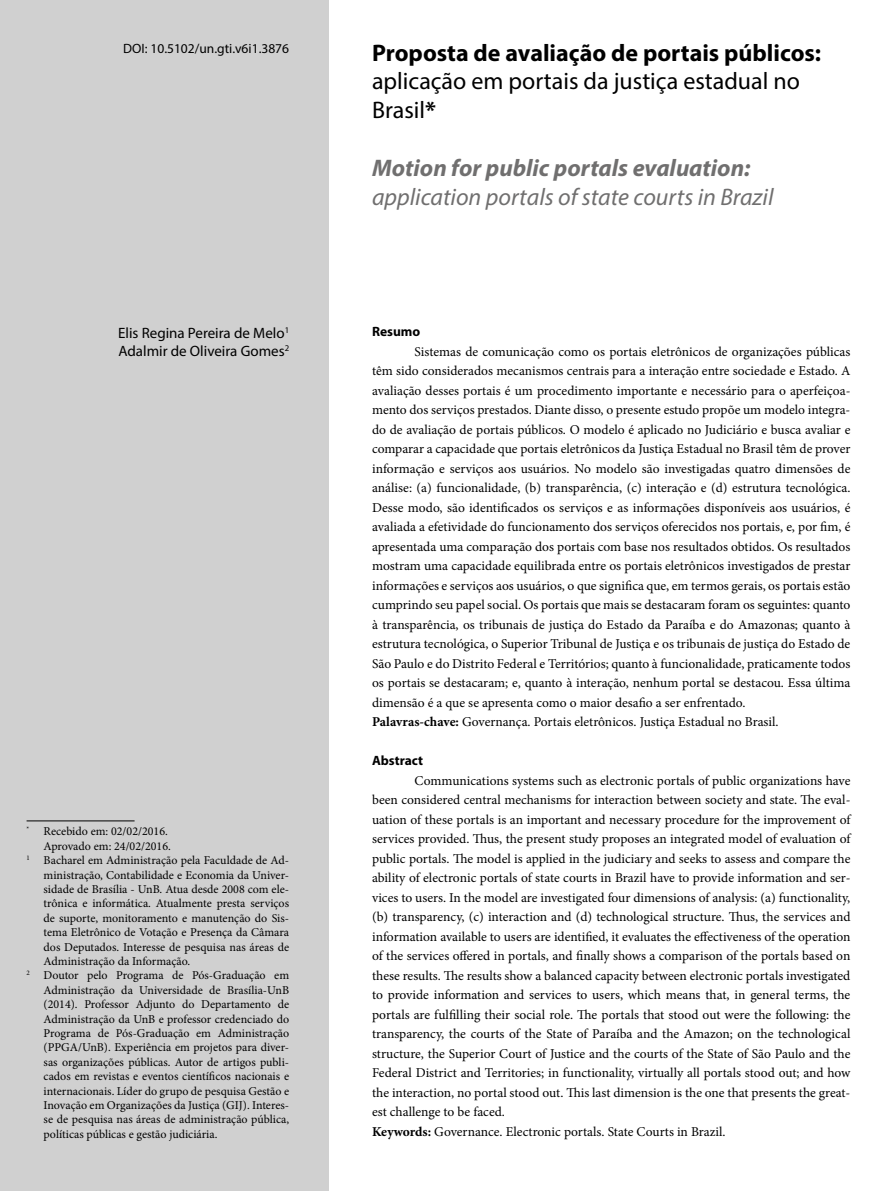
<style>
.page{position:relative;width:893px;height:1191px;background:#fff}
.page>*{position:absolute;margin:0;border:0;box-sizing:border-box;transform-origin:0 0}
.t1{font:24px/28.8px "Myriad Pro";color:#000}
.t2{font:italic 24px "Myriad Pro";color:#706f6f}
.t3{font:700 24px "Myriad Pro";color:#000}
.t4{font:italic 700 24px "Myriad Pro";color:#706f6f}
.t5{font:15px/18px "Myriad Pro";color:#000}
.t6{font:13.5px/19.5px "Minion Pro";color:#000}
.t7{font:13.5px "Myriad Pro";color:#000}
.t8{font:700 13.5px "Myriad Pro";color:#000}
.t9{font:12px "Minion Pro";color:#000}
.s1{font-weight:700}
</style>
<div class="page">
<div style="left:0;top:0;width:329px;height:1191px;background:#d0d0d0"></div>
<hr style="left:27px;top:820px;width:108px;height:1px;background:#000">
<p class="t7" style="left:123px;top:40px;width:167px">DOI: 10.5102/un.gti.v6i1.3876</p>
<p class="t5" style="left:118px;top:323px;width:172px">Elis Regina Pereira de Melo<sup>1<br></sup>Adalmir de Oliveira Gomes<sup>2</sup></p>
<p class="t9" style="left:27px;top:823px;width:143px"><sup>*</sup> Recebido em: 02/02/2016.</p>
<p class="t9" style="left:44px;top:838px;width:129px">Aprovado em: 24/02/2016.</p>
<p class="t9" style="left:27px;top:852px;width:264px"><sup>1</sup> Bacharel em Administração pela Faculdade de Ad-</p>
<p class="t9" style="left:44px;top:866px;width:247px">ministração, Contabilidade e Economia da Univer-</p>
<p class="t9" style="left:44px;top:881px;width:247px">sidade de Brasília - UnB. Atua desde 2008 com ele-</p>
<p class="t9" style="left:44px;top:895px;width:247px">trônica e informática. Atualmente presta serviços</p>
<p class="t9" style="left:44px;top:910px;width:247px">de suporte, monitoramento e manutenção do Sis-</p>
<p class="t9" style="left:44px;top:924px;width:247px">tema Eletrônico de Votação e Presença da Câmara</p>
<p class="t9" style="left:44px;top:938px;width:247px">dos Deputados. Interesse de pesquisa nas áreas de</p>
<p class="t9" style="left:44px;top:953px;width:148px">Administração da Informação.</p>
<p class="t9" style="left:27px;top:967px;width:264px"><sup>2</sup> Doutor pelo Programa de Pós-Graduação em</p>
<p class="t9" style="left:44px;top:982px;width:247px">Administração da Universidade de Brasília-UnB</p>
<p class="t9" style="left:44px;top:996px;width:247px">(2014). Professor Adjunto do Departamento de</p>
<p class="t9" style="left:44px;top:1010px;width:247px">Administração da UnB e professor credenciado do</p>
<p class="t9" style="left:44px;top:1025px;width:247px">Programa de Pós-Graduação em Administração</p>
<p class="t9" style="left:44px;top:1039px;width:247px">(PPGA/UnB). Experiência em projetos para diver-</p>
<p class="t9" style="left:44px;top:1054px;width:247px">sas organizações públicas. Autor de artigos publi-</p>
<p class="t9" style="left:44px;top:1068px;width:247px">cados em revistas e eventos científicos nacionais e</p>
<p class="t9" style="left:44px;top:1082px;width:247px">internacionais. Líder do grupo de pesquisa Gestão e</p>
<p class="t9" style="left:44px;top:1097px;width:247px">Inovação em Organizações da Justiça (GIJ). Interes-</p>
<p class="t9" style="left:44px;top:1111px;width:247px">se de pesquisa nas áreas de administração pública,</p>
<p class="t9" style="left:44px;top:1126px;width:175px">políticas públicas e gestão judiciária.</p>
<h1 class="t3" style="left:372px;top:37px;width:451px">Proposta de avaliação de portais públicos:</h1>
<h1 class="t1" style="left:372px;top:66px;width:429px">aplicação em portais da justiça estadual no<br>Brasil<span class="s1">*</span></h1>
<h1 class="t4" style="left:372px;top:152px;width:380px">Motion for public portals evaluation:</h1>
<h1 class="t2" style="left:372px;top:182px;width:403px">application portals of state courts in Brazil</h1>
<p class="t8" style="left:372px;top:323px;width:50px">Resumo</p>
<p class="t6" style="left:372px;top:342px;width:480px;text-indent:43px">Sistemas de comunicação como os portais eletrônicos de organizações públicas têm sido considerados mecanismos centrais para a interação entre sociedade e Estado. A avaliação desses portais é um procedimento importante e necessário para o aperfeiçoa&shy;mento dos serviços prestados. Diante disso, o presente estudo propõe um modelo integra&shy;do de avaliação de portais públicos. O modelo é aplicado no Judiciário e busca avaliar e comparar a capacidade que portais eletrônicos da Justiça Estadual no Brasil têm de prover informação e serviços aos usuários. No modelo são investigadas quatro dimensões de análise: (a) funcionalidade, (b) transparência, (c) interação e (d) estrutura tecnológica.<br>Desse modo, são identificados os serviços e as informações disponíveis aos usuários, é avaliada a efetividade do funcionamento dos serviços oferecidos nos portais, e, por fim, é apresentada uma comparação dos portais com base nos resultados obtidos. Os resultados mostram uma capacidade equilibrada entre os portais eletrônicos investigados de prestar informações e serviços aos usuários, o que significa que, em termos gerais, os portais estão cumprindo seu papel social. Os portais que mais se destacaram foram os seguintes: quanto à transparência, os tribunais de justiça do Estado da Paraíba e do Amazonas; quanto à estrutura tecnológica, o Superior Tribunal de Justiça e os tribunais de justiça do Estado de São Paulo e do Distrito Federal e Territórios; quanto à funcionalidade, praticamente todos os portais se destacaram; e, quanto à interação, nenhum portal se destacou. Essa última dimensão é a que se apresenta como o maior desafio a ser enfrentado.<br><span class="s1">Palavras-chave:</span> Governança. Portais eletrônicos. Justiça Estadual no Brasil.</p>
<p class="t8" style="left:372px;top:752px;width:53px">Abstract</p>
<p class="t6" style="left:372px;top:771px;width:480px;text-indent:43px">Communications systems such as electronic portals of public organizations have been considered central mechanisms for interaction between society and state. The eval&shy;uation of these portals is an important and necessary procedure for the improvement of services provided. Thus, the present study proposes an integrated model of evaluation of public portals. The model is applied in the judiciary and seeks to assess and compare the ability of electronic portals of state courts in Brazil have to provide information and ser&shy;vices to users. In the model are investigated four dimensions of analysis: (a) functionality, (b) transparency, (c) interaction and (d) technological structure. Thus, the services and information available to users are identified, it evaluates the effectiveness of the operation of the services offered in portals, and finally shows a comparison of the portals based on these results. The results show a balanced capacity between electronic portals investigated to provide information and services to users, which means that, in general terms, the portals are fulfilling their social role. The portals that stood out were the following: the transparency, the courts of the State of Paraíba and the Amazon; on the technological structure, the Superior Court of Justice and the courts of the State of São Paulo and the Federal District and Territories; in functionality, virtually all portals stood out; and how the interaction, no portal stood out. This last dimension is the one that presents the great&shy;est challenge to be faced.<br><span class="s1">Keywords:</span> Governance. Electronic portals. State Courts in Brazil.</p>
</div>
